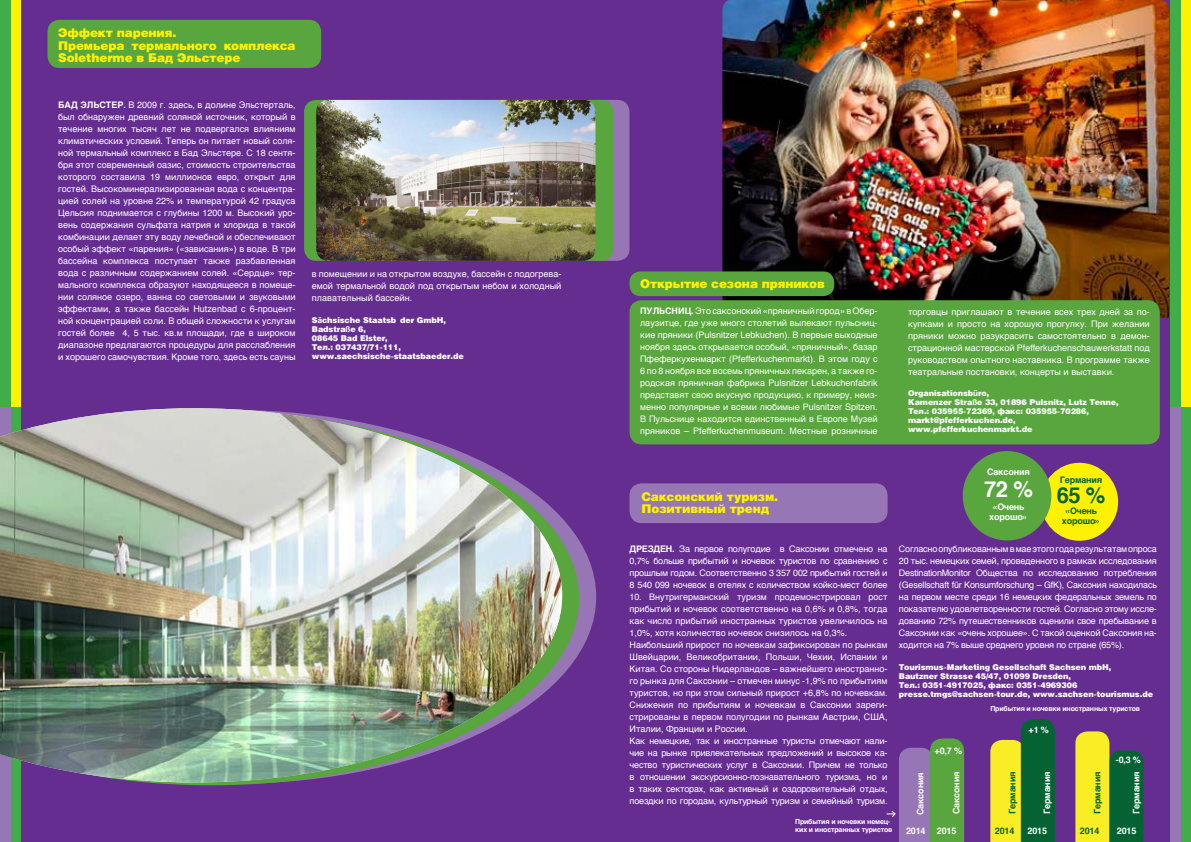
<style>
.page{position:relative;width:1191px;height:842px;background:#fff}
.page>*{position:absolute;margin:0;border:0;box-sizing:border-box;transform-origin:0 0}
.t1{font:700 22px "Helvetica";color:#056333}
.t2{font:700 22px "Helvetica";color:#fff}
.t3{font:12px/12.4px "Helios Black C";letter-spacing:-.01em;color:#fff200}
.t4{font:9px/12px "Helvetica";color:#fff;text-align:justify}
.t5{font:700 9px/10px "Helvetica";letter-spacing:-.02em;color:#fff;text-align:center}
.t6{font:700 9px/10px "Helvetica";letter-spacing:-.02em;color:#056333;text-align:center}
.t7{font:8px/9px "Helios Black C";letter-spacing:-.01em;color:#fff}
.t8{font:700 7px/8px "Helvetica";letter-spacing:-.02em;color:#fff}
.s1{font-weight:700}
.s2{font-family:"Helvetica";font-weight:700}
</style>
<div class="page">
<div style="left:0;top:0;width:1181px;height:842px;background:#662d91"></div>
<div style="left:11px;top:406px;width:10px;height:436px;background:#41ad49"></div>
<div style="left:11px;top:0;width:10px;height:406px;background:#fff200"></div>
<div style="left:0;top:406px;width:11px;height:436px;background:#9676b5"></div>
<div style="left:0;top:0;width:11px;height:406px;background:#41ad49"></div>
<div style="left:1180px;top:406px;width:11px;height:436px;background:#41ad49"></div>
<div style="left:1180px;top:0;width:11px;height:406px;background:#fff200"></div>
<div style="left:1169px;top:406px;width:11px;height:436px;background:#9676b5"></div>
<div style="left:1169px;top:0;width:11px;height:406px;background:#41ad49"></div>
<img style="left:722px;top:0;width:447px;height:318px">
<div style="left:47px;top:20px;width:274px;height:48px;background:#58a63d;border-radius:12px"></div>
<div style="left:629px;top:483px;width:258px;height:40px;background:#9676b5;border-radius:12px"></div>
<div style="left:629px;top:300px;width:530px;height:144px;background:#58a63d;border-radius:12px"></div>
<div style="left:326px;top:100px;width:303px;height:161px;background:#9676b5;border-radius:12px"></div>
<div style="left:304px;top:100px;width:309px;height:161px;background:#58a63d;border-radius:12px"></div>
<img style="left:316px;top:100px;width:279px;height:161px">
<svg style="left:579px;top:541px;width:17px;height:112px;fill:#9676b5"></svg>
<svg style="left:143px;top:518px;width:436px;height:267px"></svg>
<img style="left:0;top:408px;width:562px;height:374px">
<div style="left:1040px;top:463px;width:78px;height:78px;background:#fff200;border-radius:50%"></div>
<svg style="left:990px;top:719px;width:64px;height:123px;background:#6d9336"></svg>
<div style="left:962px;top:451px;width:89px;height:89px;background:#58a63d;border-radius:50%"></div>
<div style="left:629px;top:271px;width:205px;height:25px;background:#58a63d;border-radius:11px"></div>
<svg style="left:1075px;top:731px;width:68px;height:111px;background:#86a036"></svg>
<svg style="left:886px;top:738px;width:78px;height:104px"></svg>
<h2 class="t3" style="left:58px;top:26px;width:239px">Эффект парения.<br>Премьера термального комплекса<br>Soletherme в Бад Эльстере</h2>
<p class="t4" style="left:58px;top:99px;width:239px"><span class="s1">Бад Эльстер.</span> В 2009 г. здесь, в долине Эльстерталь, был обнаружен древний соляной источник, который в течение многих тысяч лет не подвергался влияниям климатических условий. Теперь он питает новый соля&shy;ной термальный комплекс в Бад Эльстере. С 18 сентя&shy;бря этот современный оазис, стоимость строительства которого составила 19 миллионов евро, открыт для гостей. Высокоминерализированная вода с концентра&shy;цией солей на уровне 22% и температурой 42 градуса Цельсия поднимается с глубины 1200 м. Высокий уро&shy;вень содержания сульфата натрия и хлорида в такой комбинации делает эту воду лечебной и обеспечивают особый эффект «парения» («зависания») в воде. В три бассейна комплекса поступает также разбавленная вода с различным содержанием солей. «Сердце» тер&shy;мального комплекса образуют находящееся в помеще&shy;нии соляное озеро, ванна со световыми и звуковыми эффектами, а также бассейн Hutzenbad с 6-процент&shy;ной концентрацией соли. В общей сложности к услугам гостей более 4, 5 тыс. кв.м площади, где в широком диапазоне предлагаются процедуры для расслабления и хорошего самочувствия. Кроме того, здесь есть сауны</p>
<p class="t4" style="left:312px;top:269px;width:251px">в помещении и на открытом воздухе, бассейн с подогрева&shy;емой термальной водой под открытым небом и холодный плавательный бассейн.</p>
<p class="t7" style="left:312px;top:315px;width:153px">S<span class="s2">ä</span>chsische Staatsbäder GmbH,<br>Badstra<span class="s2">ß</span>e 6,<br>08645 Bad Elster,<br>Тел.: 037437/71-111, www.saechsische-staatsbaeder.de</p>
<h2 class="t3" style="left:640px;top:276px;width:186px">Открытие сезона пряников</h2>
<p class="t4" style="left:640px;top:305px;width:239px"><span class="s1">Пульсниц.</span> Это саксонский «пряничный город» в Обер&shy;лаузитце, где уже много столетий выпекают пульсниц&shy;кие пряники (Pulsnitzer Lebkuchen). В первые выходные ноября здесь открывается особый, «пряничный», базар Пфеферкухенмаркт (Pfefferkuchenmarkt). В этом году с 6 по 8 ноября все восемь пряничных пекарен, а также го&shy;родская пряничная фабрика Pulsnitzer Lebkuchenfabrik представят свою вкусную продукцию, к примеру, неиз&shy;менно популярные и всеми любимые Pulsnitzer Spitzen.<br>В Пульснице находится единственный в Европе Музей пряников – Pfefferkuchenmuseum. Местные розничные</p>
<p class="t4" style="left:908px;top:306px;width:243px">торговцы приглашают в течение всех трех дней за по&shy;купками и просто на хорошую прогулку. При желании пряники можно разукрасить самостоятельно в демон&shy;страционной мастерской Pfefferkuchenschauwerkstatt под руководством опытного наставника. В программе также театральные постановки, концерты и выставки.</p>
<p class="t7" style="left:908px;top:388px;width:212px">Organisationsb<span class="s2">ü</span>ro,<br>Kamenzer Stra<span class="s2">ß</span>e 33, 01896 Pulsnitz, Lutz Tenne, Тел.: 035955-72369, факс: 035955-70286, markt@pfefferkuchen.de, www.pfefferkuchenmarkt.de</p>
<h2 class="t3" style="left:641px;top:490px;width:138px;line-height:11.8px">Саксонский туризм.<br>Позитивный тренд</h2>
<p class="t4" style="left:629px;top:543px;width:259px"><span class="s1">Дрезден.</span> За первое полугодие в Саксонии отмечено на 0,7% больше прибытий и ночевок туристов по сравнению с прошлым годом. Соответственно 3 357 002 прибытий гостей и 8 540 099 ночевок в отелях с количеством койко-мест более</p>
<p class="t4" style="left:629px;top:591px;width:259px;text-align:left">10. Внутригерманский туризм продемонстрировал рост прибытий и ночевок соответственно на 0,6% и 0,8%, тогда как число прибытий иностранных туристов увеличилось на 1,0%, хотя количество ночевок снизилось на 0,3%.<br>Наибольший прирост по ночевкам зафиксирован по рынкам Швейцарии, Великобритании, Польши, Чехии, Испании и Китая. Со стороны Нидерландов – важнейшего иностранно&shy;го рынка для Саксонии – отмечен минус -1,9% по прибытиям туристов, но при этом сильный прирост +6,8% по ночевкам.<br>Снижения по прибытиям и ночевкам в Саксонии зареги&shy;стрированы в первом полугодии по рынкам Австрии, США, Италии, Франции и России.<br>Как немецкие, так и иностранные туристы отмечают нали&shy;чие на рынке привлекательных предложений и высокое ка&shy;чество туристических услуг в Саксонии. Причем не только в отношении экскурсионно-познавательного туризма, но и в таких секторах, как активный и оздоровительный отдых, поездки по городам, культурный туризм и семейный туризм.</p>
<p class="t5" style="left:987px;top:467px;width:44px">Cаксония</p>
<h1 class="t2" style="left:984px;top:471px;width:50px">72 %</h1>
<p class="t5" style="left:989px;top:502px;width:40px">«Очень хорошо»</p>
<p class="t6" style="left:1059px;top:475px;width:44px">Германия</p>
<h1 class="t1" style="left:1056px;top:478px;width:50px">65 %</h1>
<p class="t6" style="left:1061px;top:506px;width:40px">«Очень хорошо»</p>
<p class="t4" style="left:899px;top:543px;width:259px">Согласно опубликованным в мае этого года результатам опроса 20 тыс. немецких семей, проведенного в рамках исследования DestinationMonitor Общества по исследованию потребления (Gesellschaft für Konsumforschung – GfK), Саксония находилась на первом месте среди 16 немецких федеральных земель по показателю удовлетворенности гостей. Согласно этому иссле&shy;дованию 72% путешественников оценили свое пребывание в Саксонии как «очень хорошее». С такой оценкой Саксония на&shy;ходится на 7% выше среднего уровня по стране (65%).</p>
<p class="t7" style="left:899px;top:662px;width:256px">Tourismus-Marketing Gesellschaft Sachsen mbH,<br>Bautzner Strasse 45/47, 01099 Dresden,<br>Тел.: 0351-4917025, факс: 0351-4969306 presse.tmgs@sachsen-tour.de, www.sachsen-tourismus.de</p>
<p class="t8" style="left:990px;top:704px;width:151px">Прибытия и ночевки иностранных туристов</p>
<p class="t5" style="left:934px;top:746px;width:29px">+0,7 %</p>
<p class="t5" style="left:915px;top:815px;width:44px;rotate:-90deg">Cаксония</p>
<p class="t5" style="left:951px;top:814px;width:44px;rotate:-90deg">Cаксония</p>
<p class="t5" style="left:1028px;top:725px;width:22px">+1 %</p>
<p class="t6" style="left:1007px;top:814px;width:44px;rotate:-90deg">Германия</p>
<p class="t5" style="left:1042px;top:814px;width:44px;rotate:-90deg">Германия</p>
<p class="t5" style="left:1115px;top:755px;width:27px">-0,3 %</p>
<p class="t6" style="left:1092px;top:814px;width:44px;rotate:-90deg">Германия</p>
<p class="t5" style="left:1131px;top:814px;width:44px;rotate:-90deg">Германия</p>
<p class="t8" style="left:795px;top:817px;width:99px">Прибытия и ночевки немец&shy;ких и иностранных туристов</p>
<p class="t5" style="left:906px;top:826px;width:21px">2014</p>
<p class="t5" style="left:937px;top:826px;width:21px">2015</p>
<p class="t6" style="left:995px;top:826px;width:21px">2014</p>
<p class="t5" style="left:1027px;top:826px;width:21px">2015</p>
<p class="t6" style="left:1080px;top:826px;width:21px">2014</p>
<p class="t5" style="left:1117px;top:826px;width:21px">2015</p>
</div>
